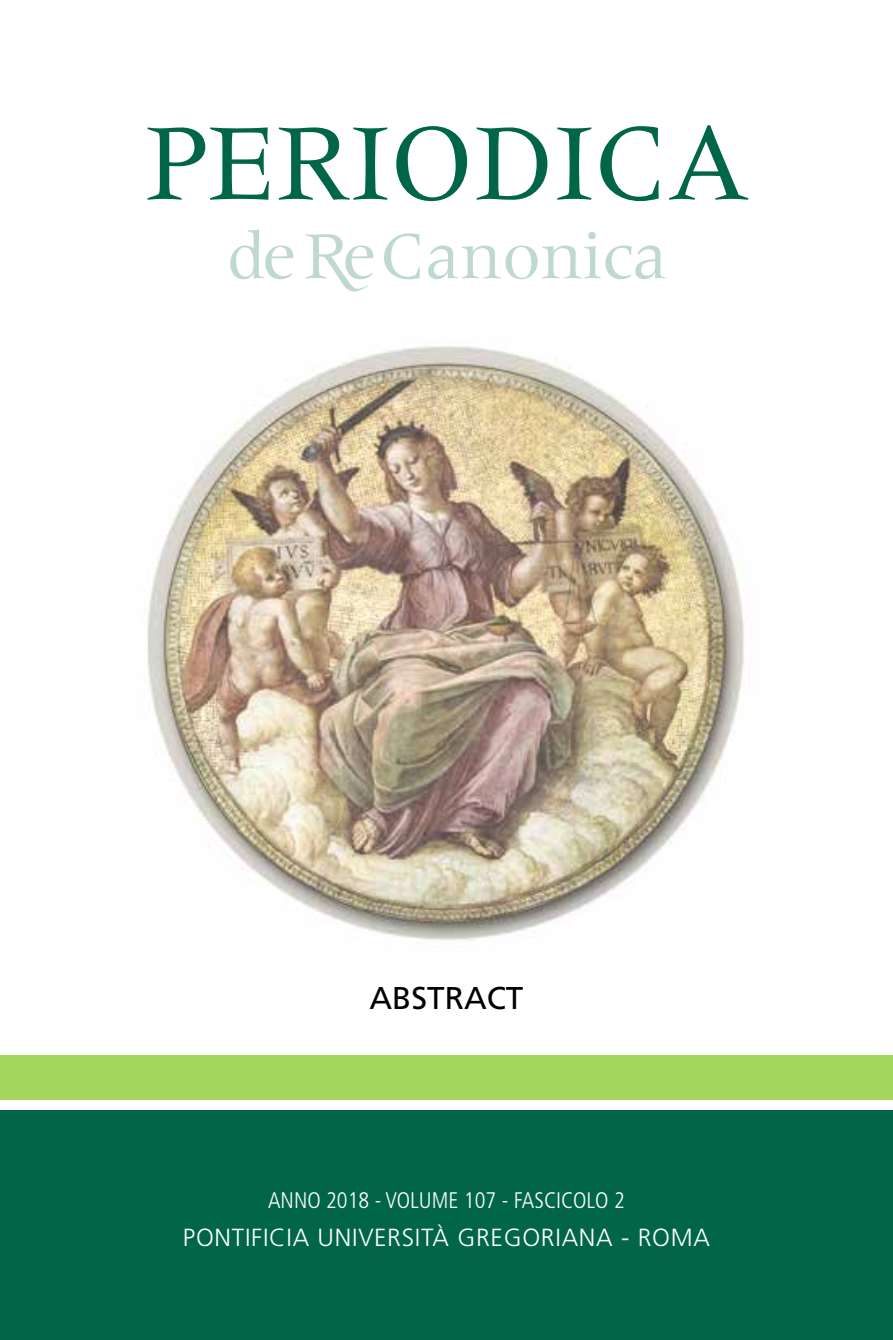
<style>
.page{position:relative;width:893px;height:1340px;background:#fff}
.page>*{position:absolute;margin:0;border:0;box-sizing:border-box;transform-origin:0 0}
.t1{font:112.5px "Meridien LT Std";color:#006647}
.t2{font:69.08px "Meridien LT Std";color:#bfd9d1}
.t3{font:69.08px "Meridien LT Std";color:#006647}
.t4{font:31.5px "Frutiger LT Std";color:#000}
.t5{font:300 24.75px "Frutiger LT Std";letter-spacing:.03em;color:#fff}
.t6{font:300 condensed 22.5px "Frutiger LT Std";color:#fff}
</style>
<div class="page">
<div style="left:0;top:1055px;width:893px;height:45px;background:#a4d55d"></div>
<div style="left:0;top:1110px;width:893px;height:229px;background:#006647"></div>
<img style="left:147px;top:346px;width:597px;height:595px">
<svg style="left:306px;top:234px;width:62px;height:57px"></svg>
<h1 class="t1" style="left:145px;top:101px;width:605px">PERIODICA</h1>
<h2 class="t3" style="left:227px;top:154px;width:372px">PERIODICA</h2>
<h2 class="t2" style="left:227px;top:218px;width:442px">de eCanonica</h2>
<p class="t4" style="left:369px;top:980px;width:156px">ABSTRACT</p>
<p class="t6" style="left:268px;top:1187px;width:358px">ANNO 2018 - VOLUME 107 - FASCICOLO 2</p>
<p class="t5" style="left:183px;top:1223px;width:529px">PONTIFICIA UNIVERSITÀ GREGORIANA - ROMA</p>
</div>
